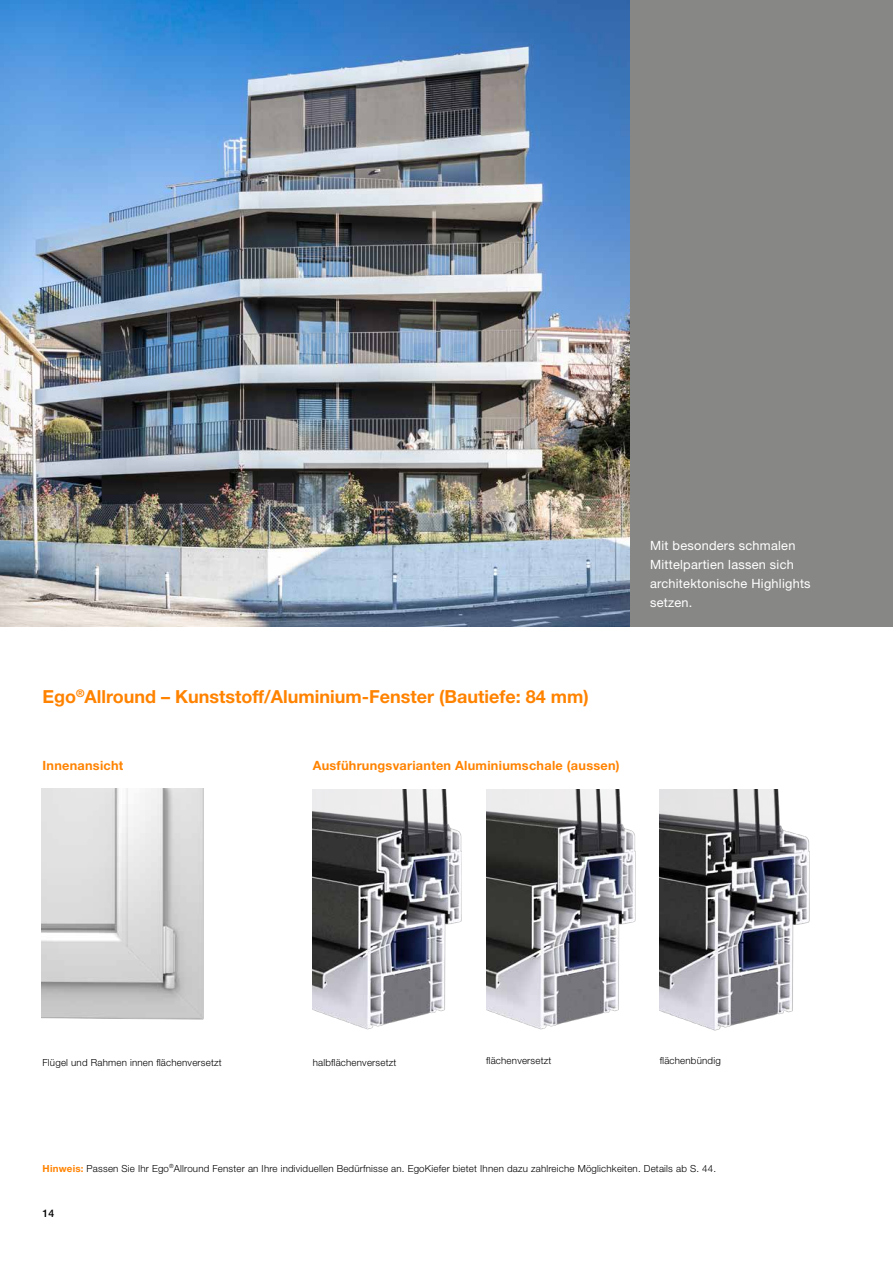
<style>
.page{position:relative;width:893px;height:1263px;background:#fff}
.page>*{position:absolute;margin:0;border:0;box-sizing:border-box;transform-origin:0 0}
.t1{font:700 18px "Helvetica Neue LT Std";color:#ff8300}
.t2{font:12.75px/19.2px "Helvetica Neue LT Std";letter-spacing:.02em;color:#fff}
.t3{font:700 12.75px "Helvetica Neue LT Std";letter-spacing:.02em;color:#ff8300}
.t4{font:500 10.5px "Helvetica Neue LT Std";color:#000}
.t5{font:300 9.75px "Helvetica Neue LT Std";letter-spacing:.02em;color:#000}
.s1{font-weight:700;color:#ff8300}
</style>
<div class="page">
<img style="left:0;top:0;width:631px;height:626px">
<div style="left:631px;top:0;width:262px;height:626px;background:#878786"></div>
<img style="left:42px;top:788px;width:162px;height:232px">
<img style="left:313px;top:789px;width:497px;height:242px">
<h2 class="t2" style="left:650px;top:535px;width:162px">Mit besonders schmalen<br>Mittelpartien lassen sich architektonische Highlights setzen.</h2>
<h1 class="t1" style="left:43px;top:685px;width:548px">Ego<sup>®</sup>Allround – Kunststoff/Aluminium-Fenster (Bautiefe: 84 mm)</h1>
<h2 class="t3" style="left:43px;top:757px;width:82px">Innenansicht</h2>
<h2 class="t3" style="left:313px;top:757px;width:309px">Ausführungsvarianten Aluminiumschale (aussen)</h2>
<p class="t5" style="left:43px;top:1057px;width:181px">Flügel und Rahmen innen flächenversetzt</p>
<p class="t5" style="left:313px;top:1057px;width:85px">halbflächenversetzt</p>
<p class="t5" style="left:486px;top:1054px;width:67px">flächenversetzt</p>
<p class="t5" style="left:660px;top:1054px;width:63px">flächenbündig</p>
<p class="t5" style="left:43px;top:1162px;width:675px"><span class="s1">Hinweis:</span> Passen Sie Ihr Ego<sup>®</sup>Allround Fenster an Ihre individuellen Bedürfnisse an. EgoKiefer bietet Ihnen dazu zahlreiche Möglichkeiten. Details ab S. 44.</p>
<p class="t4" style="left:43px;top:1207px;width:13px">14</p>
</div>
